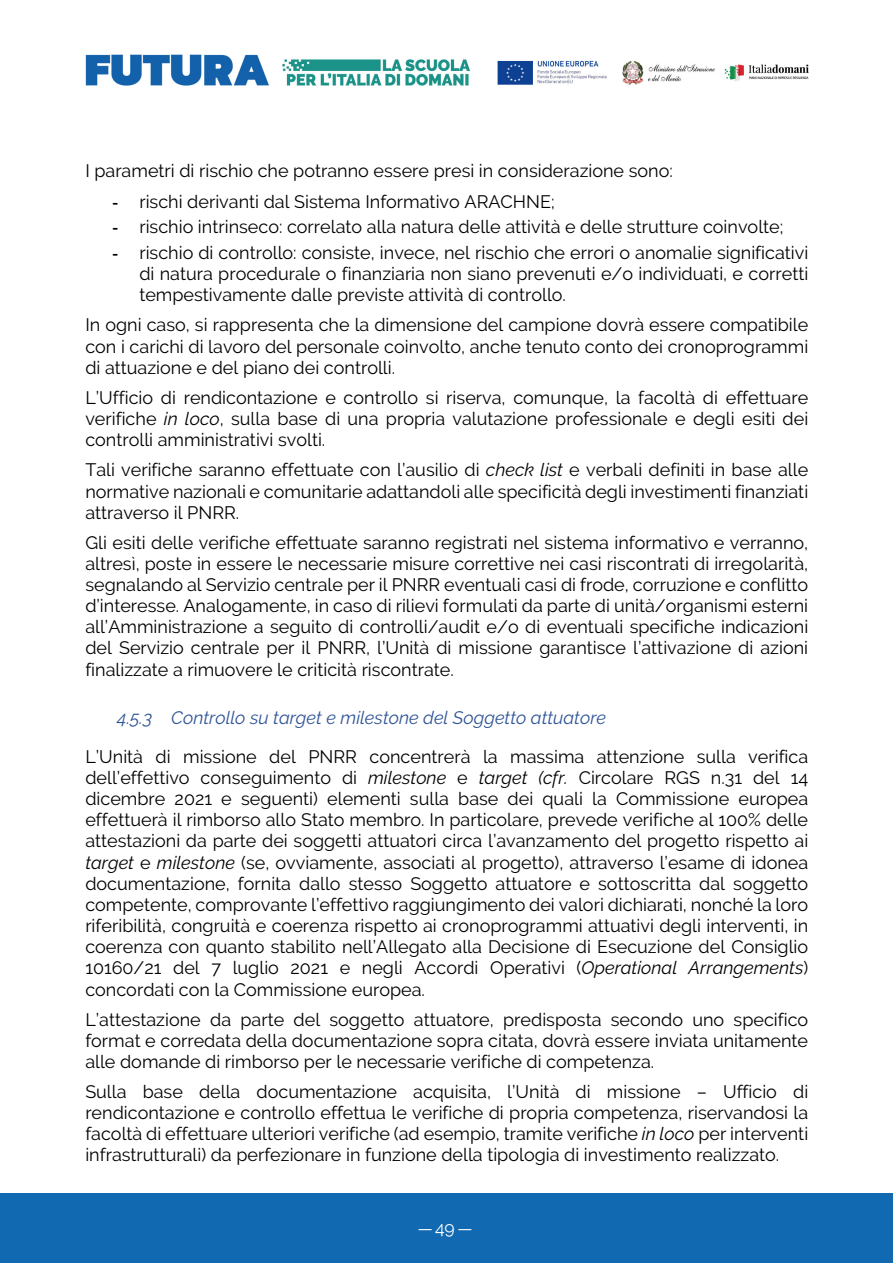
<style>
.page{position:relative;width:893px;height:1263px;background:#fff}
.page>*{position:absolute;margin:0;border:0;box-sizing:border-box;transform-origin:0 0}
.t1{font:18px/21.1px "Raleway";color:#000;text-align:justify}
.t2{font:italic 18px "Raleway";color:#2f5496}
.t3{font:17.55px "Raleway";color:#fff}
.s1{font-family:"Calibri";font-weight:700}
.s2{font-style:italic}
</style>
<div class="page">
<img style="left:86px;top:54px;width:722px;height:32px">
<div style="left:0;top:1193px;width:893px;height:70px;background:#1169b1"></div>
<svg style="left:458px;top:1229px;width:13px;height:1px"></svg>
<svg style="left:419px;top:1229px;width:13px;height:1px"></svg>
<p class="t1" style="left:112px;top:156px;width:562px;line-height:30.6px;text-indent:-27px">I parametri di rischio che potranno essere presi in considerazione sono: <span class="s1">!</span> rischi derivanti dal Sistema Informativo ARACHNE;</p>
<p class="t1" style="left:112px;top:214px;width:697px;line-height:25.5px"><span class="s1">!</span> rischio intrinseco: correlato alla natura delle attività e delle strutture coinvolte;<br><span class="s1">!</span> rischio di controllo: consiste, invece, nel rischio che errori o anomalie significativi</p>
<p class="t1" style="left:139px;top:263px;width:670px">di natura procedurale o finanziaria non siano prevenuti e/o individuati, e corretti tempestivamente dalle previste attività di controllo.</p>
<p class="t1" style="left:85px;top:314px;width:724px">In ogni caso, si rappresenta che la dimensione del campione dovrà essere compatibile con i carichi di lavoro del personale coinvolto, anche tenuto conto dei cronoprogrammi di attuazione e del piano dei controlli.</p>
<p class="t1" style="left:85px;top:387px;width:724px">L’Ufficio di rendicontazione e controllo si riserva, comunque, la facoltà di effettuare verifiche <span class="s2">in loco</span>, sulla base di una propria valutazione professionale e degli esiti dei controlli amministrativi svolti.</p>
<p class="t1" style="left:85px;top:459px;width:724px">Tali verifiche saranno effettuate con l’ausilio di <span class="s2">check list</span> e verbali definiti in base alle normative nazionali e comunitarie adattandoli alle specificità degli investimenti finanziati attraverso il PNRR.</p>
<p class="t1" style="left:85px;top:532px;width:724px">Gli esiti delle verifiche effettuate saranno registrati nel sistema informativo e verranno, altresì, poste in essere le necessarie misure correttive nei casi riscontrati di irregolarità, segnalando al Servizio centrale per il PNRR eventuali casi di frode, corruzione e conflitto d’interesse. Analogamente, in caso di rilievi formulati da parte di unità/organismi esterni all’Amministrazione a seguito di controlli/audit e/o di eventuali specifiche indicazioni del Servizio centrale per il PNRR, l’Unità di missione garantisce l’attivazione di azioni finalizzate a rimuovere le criticità riscontrate.</p>
<p class="t2" style="left:117px;top:707px;width:490px">4.5.3 Controllo su target e milestone del Soggetto attuatore</p>
<p class="t1" style="left:85px;top:746px;width:724px">L’Unità di missione del PNRR concentrerà la massima attenzione sulla verifica dell’effettivo conseguimento di <span class="s2">milestone</span> e <span class="s2">target (cfr.</span> Circolare RGS n.31 del 14 dicembre 2021 e seguenti) elementi sulla base dei quali la Commissione europea effettuerà il rimborso allo Stato membro. In particolare, prevede verifiche al 100% delle attestazioni da parte dei soggetti attuatori circa l’avanzamento del progetto rispetto ai <span class="s2">target</span> e <span class="s2">milestone</span> (se, ovviamente, associati al progetto), attraverso l’esame di idonea documentazione, fornita dallo stesso Soggetto attuatore e sottoscritta dal soggetto competente, comprovante l’effettivo raggiungimento dei valori dichiarati, nonché la loro riferibilità, congruità e coerenza rispetto ai cronoprogrammi attuativi degli interventi, in coerenza con quanto stabilito nell’Allegato alla Decisione di Esecuzione del Consiglio 10160/21 del 7 luglio 2021 e negli Accordi Operativi (<span class="s2">Operational Arrangements</span>) concordati con la Commissione europea.</p>
<p class="t1" style="left:85px;top:1008px;width:724px">L’attestazione da parte del soggetto attuatore, predisposta secondo uno specifico format e corredata della documentazione sopra citata, dovrà essere inviata unitamente alle domande di rimborso per le necessarie verifiche di competenza.</p>
<p class="t1" style="left:85px;top:1081px;width:724px">Sulla base della documentazione acquisita, l’Unità di missione – Ufficio di rendicontazione e controllo effettua le verifiche di propria competenza, riservandosi la facoltà di effettuare ulteriori verifiche (ad esempio, tramite verifiche <span class="s2">in loco</span> per interventi infrastrutturali) da perfezionare in funzione della tipologia di investimento realizzato.</p>
<p class="t3" style="left:435px;top:1217px;width:21px">49</p>
</div>
